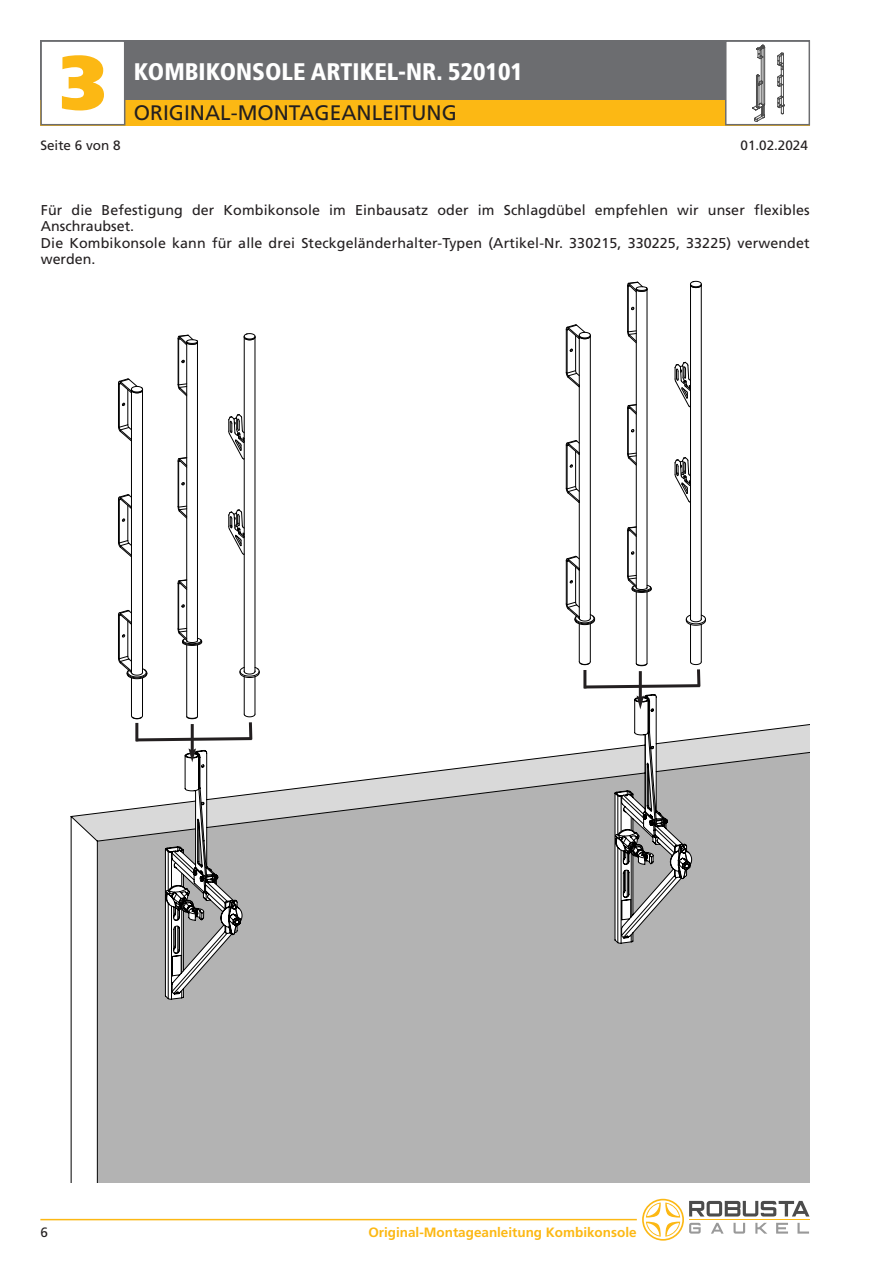
<style>
.page{position:relative;width:893px;height:1263px;background:#fff}
.page>*{position:absolute;margin:0;border:0;box-sizing:border-box;transform-origin:0 0}
.t1{font:900 76.5px "Frutiger";color:#fcb814}
.t2{font:900 condensed 24px "Frutiger";color:#fff}
.t3{font:21px "Frutiger";color:#231f20}
.t4{font:14.25px/16.5px "Frutiger";letter-spacing:.01em;color:#231f20}
.t5{font:700 13.5px "Frutiger";color:#fcb814}
.t6{font:13.5px "Frutiger";color:#231f20}
</style>
<div class="page">
<hr style="left:689px;top:1219px;width:121px;height:1px;background:#fcb814">
<svg style="left:642px;top:1199px;width:167px;height:41px"></svg>
<hr style="left:40px;top:1219px;width:597px;height:1px;background:#fcb814">
<div style="left:40px;top:40px;width:770px;height:60px;background:#6c6d70"></div>
<div style="left:40px;top:100px;width:770px;height:25px;background:#fcb814"></div>
<div style="left:726px;top:42px;width:82px;height:82px;background:#fff"></div>
<svg style="left:752px;top:45px;width:13px;height:77px"></svg>
<svg style="left:777px;top:53px;width:8px;height:61px"></svg>
<div style="left:725px;top:40px;width:85px;height:85px;border:2px solid #6c6d70"></div>
<div style="left:42px;top:42px;width:82px;height:82px;background:#fff"></div>
<div style="left:40px;top:40px;width:85px;height:85px;border:2px solid #6c6d70"></div>
<div style="left:70px;top:816px;width:740px;height:366px;background:#b3b3b3"></div>
<div style="left:166px;top:971px;width:521px;height:29px;background:#b3b3b3"></div>
<hr style="left:627px;top:408px;width:1px;height:46px;background:#000">
<hr style="left:628px;top:408px;width:1px;height:46px;background:#000">
<hr style="left:178px;top:584px;width:1px;height:45px;background:#000">
<svg style="left:181px;top:604px;width:4px;height:4px"></svg>
<hr style="left:178px;top:339px;width:1px;height:46px;background:#000">
<svg style="left:181px;top:360px;width:4px;height:3px"></svg>
<hr style="left:178px;top:461px;width:1px;height:46px;background:#000">
<svg style="left:181px;top:482px;width:4px;height:3px"></svg>
<hr style="left:627px;top:286px;width:1px;height:45px;background:#000">
<hr style="left:628px;top:286px;width:1px;height:46px;background:#000">
<hr style="left:627px;top:530px;width:1px;height:46px;background:#000">
<hr style="left:628px;top:531px;width:1px;height:45px;background:#000">
<svg style="left:631px;top:551px;width:3px;height:4px"></svg>
<hr style="left:636px;top:592px;width:1px;height:71px;background:#000">
<hr style="left:636px;top:290px;width:1px;height:298px;background:#000">
<hr style="left:647px;top:290px;width:1px;height:298px;background:#000">
<hr style="left:647px;top:592px;width:1px;height:71px;background:#000">
<hr style="left:186px;top:645px;width:1px;height:71px;background:#000">
<hr style="left:186px;top:343px;width:1px;height:298px;background:#000">
<hr style="left:197px;top:343px;width:1px;height:298px;background:#000">
<hr style="left:197px;top:645px;width:1px;height:71px;background:#000">
<svg style="left:627px;top:452px;width:10px;height:14px"></svg>
<svg style="left:627px;top:404px;width:10px;height:11px"></svg>
<svg style="left:177px;top:628px;width:25px;height:18px"></svg>
<svg style="left:177px;top:579px;width:11px;height:11px"></svg>
<svg style="left:177px;top:383px;width:11px;height:14px"></svg>
<svg style="left:177px;top:334px;width:21px;height:12px"></svg>
<svg style="left:177px;top:505px;width:11px;height:14px"></svg>
<svg style="left:177px;top:457px;width:11px;height:11px"></svg>
<svg style="left:627px;top:330px;width:10px;height:14px"></svg>
<svg style="left:627px;top:282px;width:21px;height:11px"></svg>
<svg style="left:627px;top:575px;width:25px;height:18px"></svg>
<svg style="left:627px;top:526px;width:10px;height:11px"></svg>
<hr style="left:244px;top:337px;width:1px;height:335px;background:#000">
<hr style="left:255px;top:337px;width:1px;height:335px;background:#000">
<svg style="left:244px;top:333px;width:12px;height:7px"></svg>
<svg style="left:228px;top:509px;width:17px;height:46px"></svg>
<svg style="left:228px;top:414px;width:17px;height:46px"></svg>
<hr style="left:118px;top:383px;width:1px;height:43px;background:#000">
<hr style="left:119px;top:384px;width:1px;height:43px;background:#000">
<hr style="left:128px;top:390px;width:1px;height:35px;background:#000">
<hr style="left:118px;top:615px;width:1px;height:43px;background:#000">
<hr style="left:119px;top:615px;width:1px;height:44px;background:#000">
<hr style="left:128px;top:621px;width:1px;height:35px;background:#000">
<svg style="left:122px;top:634px;width:3px;height:4px"></svg>
<hr style="left:118px;top:499px;width:1px;height:43px;background:#000">
<hr style="left:119px;top:500px;width:1px;height:43px;background:#000">
<hr style="left:128px;top:505px;width:1px;height:35px;background:#000">
<svg style="left:122px;top:518px;width:3px;height:4px"></svg>
<hr style="left:131px;top:390px;width:1px;height:283px;background:#000">
<hr style="left:142px;top:390px;width:1px;height:283px;background:#000">
<svg style="left:118px;top:424px;width:13px;height:18px"></svg>
<svg style="left:118px;top:378px;width:25px;height:15px"></svg>
<svg style="left:118px;top:610px;width:13px;height:15px"></svg>
<svg style="left:118px;top:540px;width:13px;height:17px"></svg>
<svg style="left:118px;top:494px;width:13px;height:15px"></svg>
<hr style="left:690px;top:624px;width:1px;height:38px;background:#000">
<hr style="left:690px;top:285px;width:1px;height:334px;background:#000">
<hr style="left:701px;top:285px;width:1px;height:334px;background:#000">
<hr style="left:701px;top:624px;width:1px;height:38px;background:#000">
<svg style="left:686px;top:614px;width:20px;height:12px"></svg>
<svg style="left:690px;top:281px;width:12px;height:7px"></svg>
<svg style="left:674px;top:457px;width:16px;height:46px"></svg>
<svg style="left:674px;top:362px;width:16px;height:45px"></svg>
<hr style="left:566px;top:329px;width:1px;height:43px;background:#000">
<hr style="left:567px;top:330px;width:1px;height:43px;background:#000">
<hr style="left:575px;top:335px;width:1px;height:36px;background:#000">
<hr style="left:566px;top:561px;width:1px;height:43px;background:#000">
<hr style="left:567px;top:561px;width:1px;height:44px;background:#000">
<hr style="left:575px;top:567px;width:1px;height:35px;background:#000">
<hr style="left:566px;top:445px;width:1px;height:43px;background:#000">
<hr style="left:567px;top:446px;width:1px;height:43px;background:#000">
<hr style="left:575px;top:451px;width:1px;height:35px;background:#000">
<svg style="left:570px;top:464px;width:3px;height:4px"></svg>
<hr style="left:579px;top:624px;width:1px;height:38px;background:#000">
<hr style="left:579px;top:336px;width:1px;height:283px;background:#000">
<hr style="left:590px;top:336px;width:1px;height:283px;background:#000">
<hr style="left:590px;top:624px;width:1px;height:38px;background:#000">
<svg style="left:565px;top:370px;width:15px;height:18px"></svg>
<svg style="left:565px;top:324px;width:26px;height:15px"></svg>
<svg style="left:565px;top:601px;width:30px;height:24px"></svg>
<svg style="left:565px;top:556px;width:15px;height:15px"></svg>
<svg style="left:565px;top:486px;width:15px;height:17px"></svg>
<svg style="left:565px;top:440px;width:15px;height:15px"></svg>
<svg style="left:71px;top:656px;width:739px;height:315px"></svg>
<h1 class="t1" style="left:60px;top:52px;width:47px">3</h1>
<h2 class="t2" style="left:134px;top:62px;width:390px">KOMBIKONSOLE ARTIKEL-NR. 520101</h2>
<h3 class="t3" style="left:134px;top:104px;width:324px">ORIGINAL-MONTAGEANLEITUNG</h3>
<p class="t6" style="left:40px;top:140px;width:82px">Seite 6 von 8</p>
<p class="t6" style="left:740px;top:140px;width:69px">01.02.2024</p>
<p class="t4" style="left:41px;top:203px;width:770px">Für die Befestigung der Kombikonsole im Einbausatz oder im Schlagdübel empfehlen wir unser flexibles Anschraubset.<br>Die Kombikonsole kann für alle drei Steckgeländerhalter-Typen (Artikel-Nr. 330215, 330225, 33225) verwendet werden.</p>
<p class="t6" style="left:40px;top:1227px;width:9px">6</p>
<p class="t5" style="left:368px;top:1227px;width:270px">Original-Montageanleitung Kombikonsole</p>
</div>
